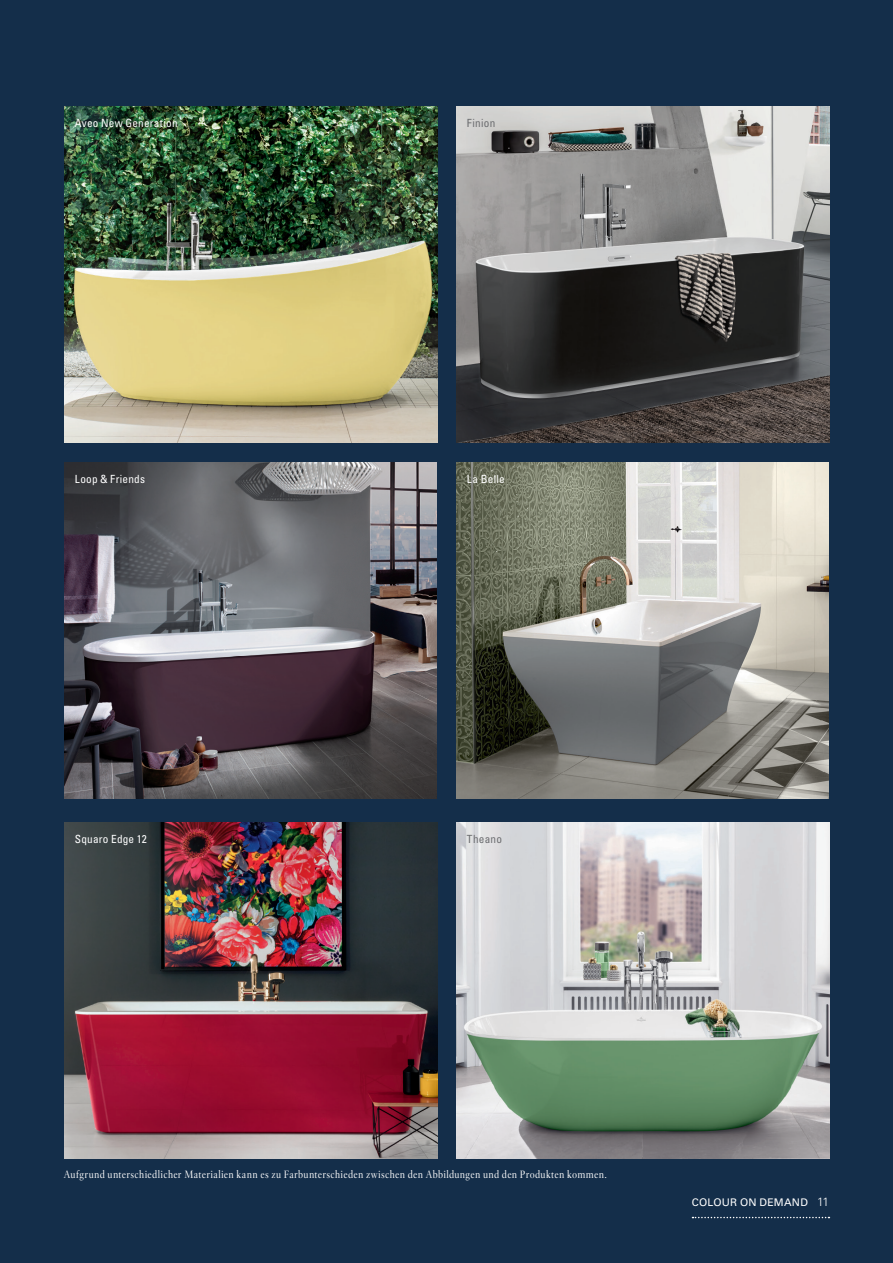
<style>
.page{position:relative;width:893px;height:1263px;background:#142e4a}
.page>*{position:absolute;margin:0;border:0;box-sizing:border-box;transform-origin:0 0}
.t1{font:condensed 11.25px "Univers LT";letter-spacing:.02em;color:#fff}
.t2{font:condensed 11.25px "Univers LT";letter-spacing:.02em;color:#6c6d70}
.t3{font:10.5px "Villeroy Boch";letter-spacing:.025em;color:#fff}
.t4{font:10.5px "Univers LT";letter-spacing:.02em;color:#fff}
.s1{font-weight:300;font-size:12px}
</style>
<div class="page">
<img style="left:456px;top:822px;width:373px;height:337px">
<img style="left:456px;top:106px;width:373px;height:337px">
<img style="left:64px;top:106px;width:373px;height:337px">
<img style="left:457px;top:463px;width:372px;height:336px">
<img style="left:65px;top:463px;width:372px;height:336px">
<img style="left:64px;top:822px;width:373px;height:337px">
<svg style="left:692px;top:1217px;width:137px;height:1px"></svg>
<p class="t1" style="left:75px;top:116px;width:104px">Aveo New Generation</p>
<p class="t2" style="left:467px;top:116px;width:30px">Finion</p>
<p class="t1" style="left:75px;top:472px;width:72px">Loop &amp; Friends</p>
<p class="t1" style="left:467px;top:472px;width:39px">La Belle</p>
<p class="t1" style="left:75px;top:832px;width:73px">Squaro Edge 12</p>
<p class="t2" style="left:467px;top:832px;width:37px">Theano</p>
<p class="t3" style="left:64px;top:1167px;width:545px">Aufgrund unterschiedlicher Materialien kann es zu Farbunterschieden zwischen den Abbildungen und den Produkten kommen.</p>
<p class="t4" style="left:692px;top:1196px;width:139px">COLOUR ON DEMAND <span class="s1">11</span></p>
</div>
